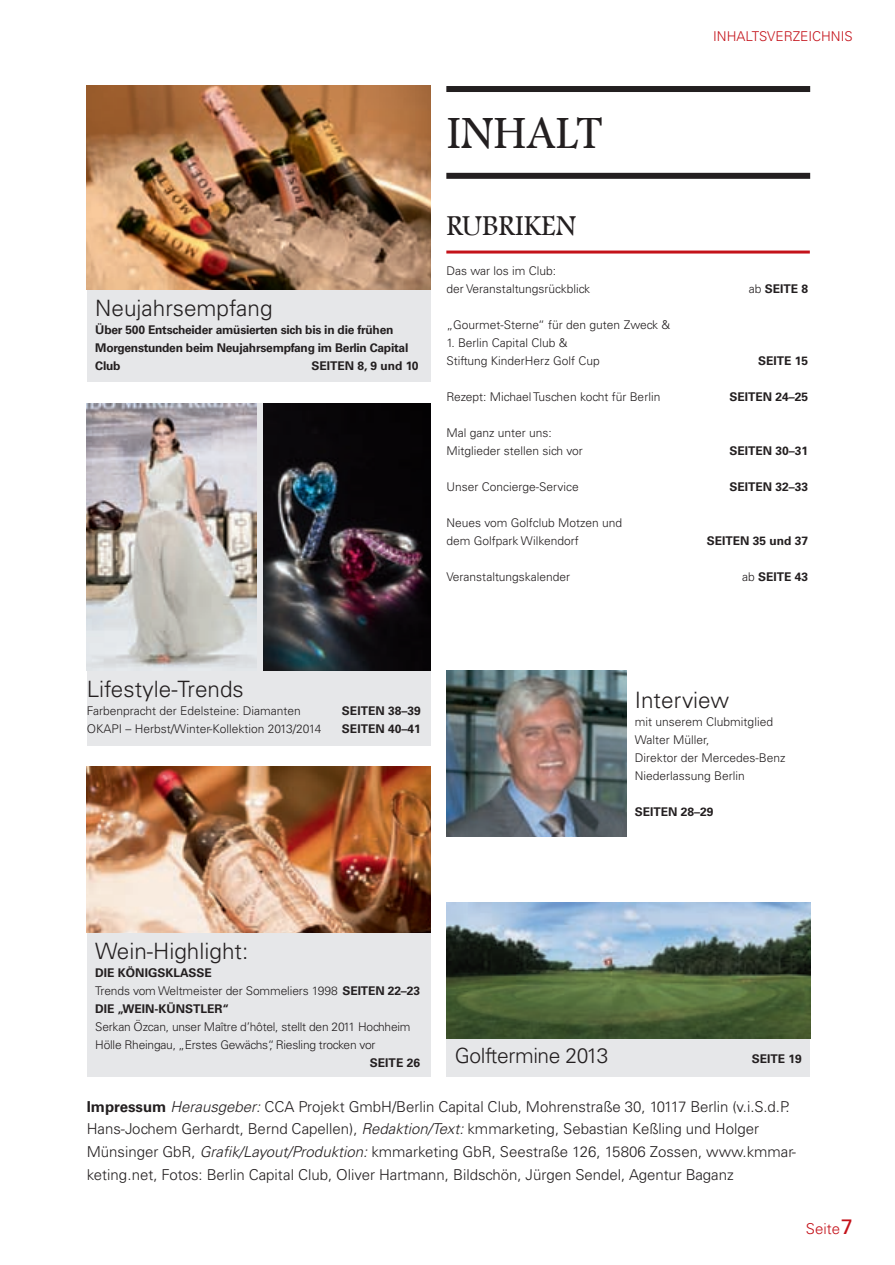
<style>
.page{position:relative;width:895px;height:1265px;background:#fff}
.page>*{position:absolute;margin:0;border:0;box-sizing:border-box;transform-origin:0 0}
.t1{font:48px "Footlight MT Light";color:#231f20}
.t2{font:30px "Footlight MT Light";color:#231f20}
.t3{font:300 22.5px "Univers LT";color:#231f20}
.t4{font:300 21px "Univers LT";letter-spacing:-.02em;color:#231f20}
.t5{font:300 15px/22.5px "Univers LT";color:#231f20}
.t6{font:300 15px "Univers LT";color:#c4121a}
.t7{font:300 13.5px "Univers LT";color:#c4121a}
.t8{font:300 12px/18px "Univers LT";color:#231f20}
.t9{font:700 12px/18px "Univers LT";color:#231f20}
.t10{font:300 12px/18px "Univers LT";letter-spacing:-.02em;color:#231f20}
.t11{font:700 12px/18px "Univers LT";letter-spacing:-.02em;color:#231f20}
.s1{font-weight:300}
.s2{font-weight:700}
.s3{font-style:italic}
.s4{font-weight:400;font-size:21px}
</style>
<div class="page">
<div style="left:87px;top:767px;width:343px;height:309px;background:#e6e7e9"></div>
<div style="left:446px;top:1035px;width:364px;height:41px;background:#e6e7e9"></div>
<div style="left:446px;top:86px;width:364px;height:6px;background:#231f20"></div>
<div style="left:446px;top:173px;width:364px;height:6px;background:#231f20"></div>
<hr style="left:446px;top:250px;width:363px;height:3px;background:#c4121a">
<div style="left:87px;top:403px;width:343px;height:343px;background:#e6e7e9"></div>
<img style="left:87px;top:403px;width:169px;height:264px">
<img style="left:263px;top:403px;width:167px;height:268px">
<img style="left:446px;top:903px;width:364px;height:135px">
<img style="left:446px;top:671px;width:180px;height:166px">
<div style="left:87px;top:275px;width:343px;height:107px;background:#e6e7e9"></div>
<img style="left:87px;top:85px;width:343px;height:204px">
<img style="left:87px;top:767px;width:343px;height:166px">
<p class="t7" style="left:713px;top:28px;width:141px">iNHaltSVErZEiCHNiS</p>
<h3 class="t3" style="left:95px;top:294px;width:179px">Neujahrsempfang</h3>
<p class="t11" style="left:95px;top:321px;width:314px">ÜBER 500 ENTSCHEIDER AMÜSIERTEN SICH BIS IN DIE FRÜHEN<br>MORGENSTUNDEN BEIM NEUJAHRSEMPFANG IM BERLIN CAPITAL<br>CLUB</p>
<p class="t9" style="left:311px;top:357px;width:109px">SEITEN 8, 9 UND 10</p>
<h1 class="t1" style="left:446px;top:104px;width:157px">INHALT</h1>
<h2 class="t2" style="left:446px;top:207px;width:131px">RUBRIKEN</h2>
<p class="t8" style="left:446px;top:261px;width:145px">das war los im Club:<br>der Veranstaltungsrückblick</p>
<p class="t8" style="left:446px;top:315px;width:225px">„Gourmet-Sterne“ für den guten Zweck &amp;</p>
<p class="t8" style="left:446px;top:333px;width:155px">1. Berlin Capital Club &amp;<br>Stiftung KinderHerz Golf Cup</p>
<p class="t9" style="left:748px;top:279px;width:61px"><span class="s1">ab</span> SEITE 8</p>
<p class="t9" style="left:757px;top:351px;width:52px">SEITE 15</p>
<p class="t8" style="left:446px;top:387px;width:215px">rezept: Michael tuschen kocht für Berlin</p>
<p class="t9" style="left:729px;top:387px;width:80px">SEITEN 24–25</p>
<p class="t8" style="left:446px;top:423px;width:138px">Mal ganz unter uns:<br>Mitglieder stellen sich vor</p>
<p class="t9" style="left:729px;top:441px;width:80px">SEITEN 30–31</p>
<p class="t8" style="left:446px;top:477px;width:134px">Unser Concierge-Service</p>
<p class="t9" style="left:729px;top:477px;width:80px">SEITEN 32–33</p>
<p class="t8" style="left:446px;top:513px;width:177px">Neues vom Golfclub Motzen und dem Golfpark Wilkendorf</p>
<p class="t9" style="left:706px;top:531px;width:103px">SEITEN 35 UND 37</p>
<p class="t8" style="left:446px;top:567px;width:125px">Veranstaltungskalender</p>
<p class="t9" style="left:741px;top:567px;width:68px"><span class="s1">ab</span> SEITE 43</p>
<h3 class="t3" style="left:87px;top:675px;width:159px">lifestyle-trends</h3>
<p class="t8" style="left:87px;top:702px;width:215px">Farbenpracht der Edelsteine: diamanten</p>
<p class="t9" style="left:342px;top:702px;width:80px">SEITEN 38–39</p>
<p class="t8" style="left:87px;top:720px;width:236px">oKaPi – Herbst/Winter-Kollektion 2013/2014</p>
<p class="t9" style="left:342px;top:720px;width:80px">SEITEN 40–41</p>
<h3 class="t3" style="left:634px;top:687px;width:96px">interview</h3>
<p class="t8" style="left:634px;top:713px;width:152px">mit unserem Clubmitglied<br>Walter Müller,<br>direktor der Mercedes-Benz<br>Niederlassung Berlin</p>
<p class="t9" style="left:634px;top:803px;width:80px">SEITEN 28–29</p>
<h3 class="t3" style="left:95px;top:938px;width:154px">Wein-Highlight:</h3>
<p class="t9" style="left:95px;top:964px;width:326px">DIE KÖNIGSKLASSE<br><span class="s1">trends vom Weltmeister der Sommeliers 1998</span> SEITEN 22–23<br>DIE „WEIN-KÜNSTLER“</p>
<p class="t10" style="left:95px;top:1018px;width:317px">Serkan Özcan, unser Maître d’hôtel, stellt den 2011 Hochheim<br>Hölle rheingau, „Erstes Gewächs“, riesling trocken vor</p>
<p class="t9" style="left:370px;top:1054px;width:52px">SEITE 26</p>
<h3 class="t4" style="left:455px;top:1043px;width:155px">Golftermine 2013</h3>
<p class="t9" style="left:751px;top:1050px;width:51px">SEITE 19</p>
<p class="t5" style="left:87px;top:1095px;width:710px"><span class="s2">IMPRESSUM</span> <span class="s3">Herausgeber:</span> CCa Projekt GmbH/Berlin Capital Club, Mohrenstraße 30, 10117 Berlin (v.i.S.d.P.<br>Hans-Jochem Gerhardt, Bernd Capellen), <span class="s3">Redaktion/Text:</span> kmmarketing, Sebastian Keßling und Holger Münsinger Gbr, <span class="s3">Grafik/Layout/Produktion:</span> kmmarketing Gbr, Seestraße 126, 15806 Zossen, www.kmmar&shy;keting.net, Fotos: Berlin Capital Club, oliver Hartmann, Bildschön, Jürgen Sendel, agentur Baganz</p>
<p class="t6" style="left:805px;top:1219px;width:48px">Seite<span class="s4">7</span></p>
</div>
